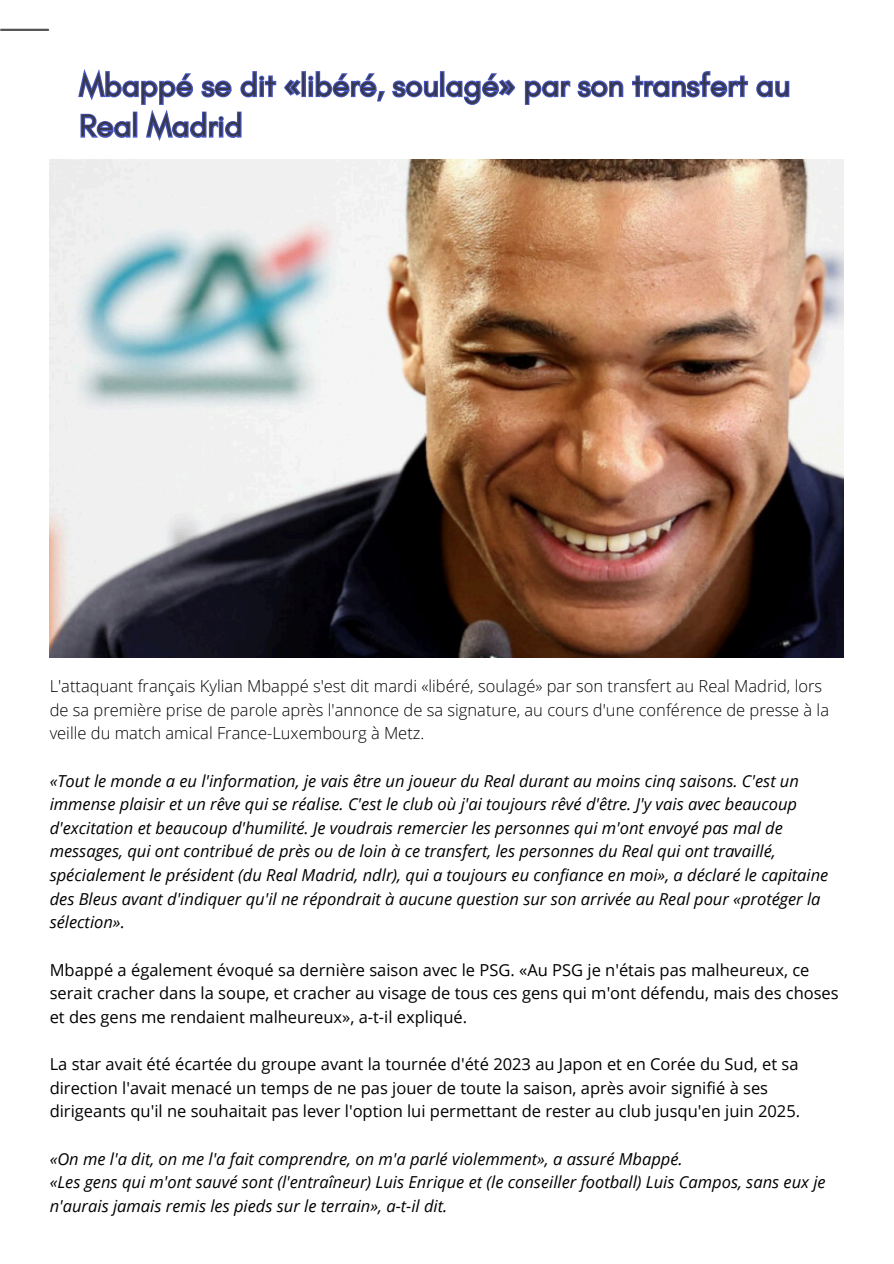
<style>
.page{position:relative;width:894px;height:1264px;background:#fff}
.page>*{position:absolute;margin:0;border:0;box-sizing:border-box;transform-origin:0 0}
.t1{font:31.5px/40.5px "Glacial Indifference";color:#363848}
.t2{font:italic 16.5px/23.7px "Open Sans";color:#000}
.t3{font:16.5px/23.7px "Open Sans";color:#000}
.t4{font:300 16.5px/23.7px "Open Sans";color:#000}
.s1{font-family:"Noto Sans"}
</style>
<div class="page">
<hr style="left:1px;top:29px;width:47px;height:2px;background:#545454">
<img style="left:50px;top:160px;width:793px;height:497px">
<svg style="left:524px;top:71px;width:266px;height:34px"></svg>
<svg style="left:78px;top:69px;width:438px;height:72px"></svg>
<p class="t1" style="left:79px;top:65px;width:712px">Mbappé se dit <span class="s1">«</span>libéré, soulagé<span class="s1">»</span> par son transfert au<br>Real Madrid</p>
<p class="t4" style="left:50px;top:673px;width:780px">L'attaquant français Kylian Mbappé s'est dit mardi «libéré, soulagé» par son transfert au Real Madrid, lors de sa première prise de parole après l'annonce de sa signature, au cours d'une conférence de presse à la veille du match amical France-Luxembourg à Metz.</p>
<p class="t2" style="left:50px;top:768px;width:780px">«Tout le monde a eu l'information, je vais être un joueur du Real durant au moins cinq saisons. C'est un immense plaisir et un rêve qui se réalise. C'est le club où j'ai toujours rêvé d'être. J'y vais avec beaucoup d'excitation et beaucoup d'humilité. Je voudrais remercier les personnes qui m'ont envoyé pas mal de messages, qui ont contribué de près ou de loin à ce transfert, les personnes du Real qui ont travaillé, spécialement le président (du Real Madrid, ndlr), qui a toujours eu confiance en moi», a déclaré le capitaine des Bleus avant d'indiquer qu'il ne répondrait à aucune question sur son arrivée au Real pour «protéger la sélection».</p>
<p class="t3" style="left:50px;top:957px;width:790px">Mbappé a également évoqué sa dernière saison avec le PSG. «Au PSG je n'étais pas malheureux, ce serait cracher dans la soupe, et cracher au visage de tous ces gens qui m'ont défendu, mais des choses et des gens me rendaient malheureux», a-t-il expliqué.</p>
<p class="t3" style="left:50px;top:1051px;width:751px">La star avait été écartée du groupe avant la tournée d'été 2023 au Japon et en Corée du Sud, et sa direction l'avait menacé un temps de ne pas jouer de toute la saison, après avoir signifié à ses dirigeants qu'il ne souhaitait pas lever l'option lui permettant de rester au club jusqu'en juin 2025.</p>
<p class="t2" style="left:50px;top:1146px;width:634px">«On me l'a dit, on me l'a fait comprendre, on m'a parlé violemment», a assuré Mbappé.</p>
<p class="t2" style="left:50px;top:1170px;width:777px">«Les gens qui m'ont sauvé sont (l'entraîneur) Luis Enrique et (le conseiller football) Luis Campos, sans eux je n'aurais jamais remis les pieds sur le terrain», a-t-il dit.</p>
</div>
